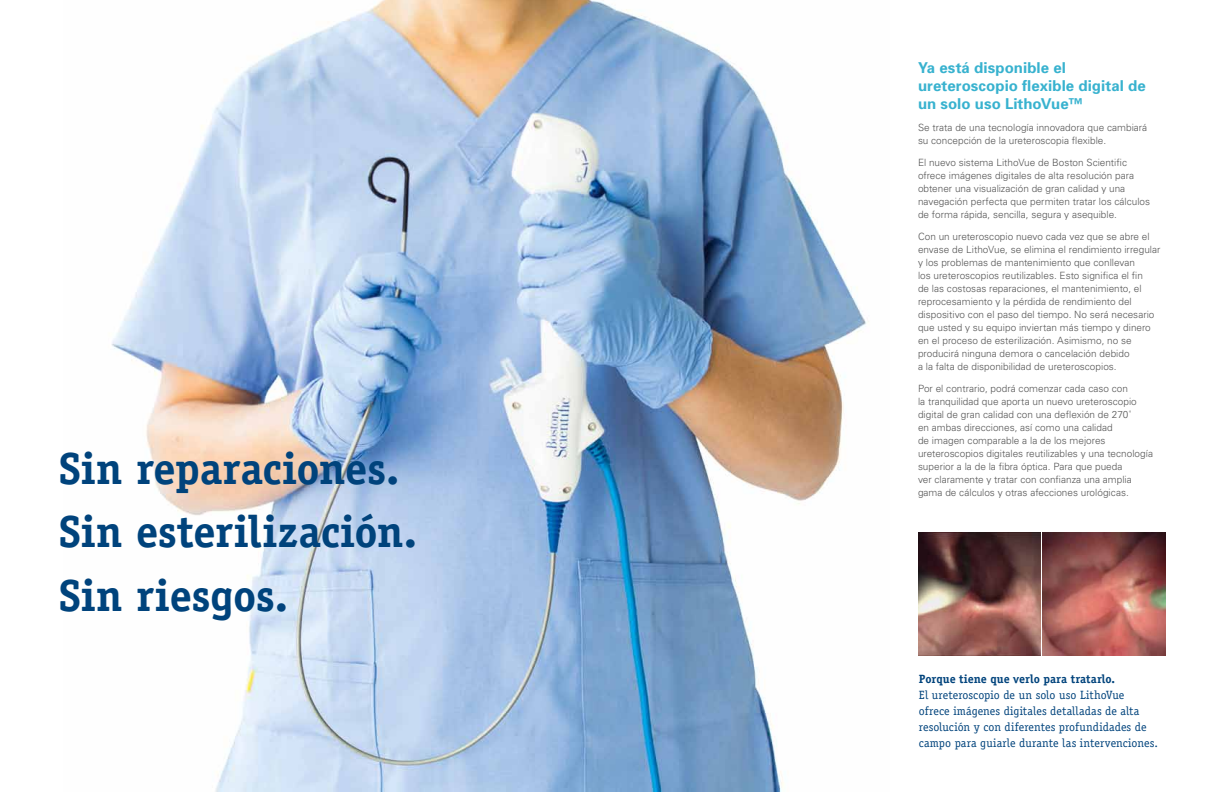
<style>
.page{position:relative;width:1224px;height:792px;background:#fff}
.page>*{position:absolute;margin:0;border:0;box-sizing:border-box;transform-origin:0 0}
.t1{font:700 45px/63.5px "Officina Serif";letter-spacing:-.005em;color:#00437c}
.t2{font:700 15px/18px "Univers";letter-spacing:.005em;color:#38b2cf}
.t3{font:12px/16px "Officina Serif";letter-spacing:.005em;color:#00437c}
.t4{font:700 12px "Officina Serif";color:#00437c}
.t5{font:300 10px/13px "Univers";color:#565656}
</style>
<div class="page">
<img style="left:111px;top:0;width:758px;height:792px">
<img style="left:918px;top:532px;width:123px;height:124px">
<img style="left:1043px;top:532px;width:123px;height:123px">
<h1 class="t1" style="left:59px;top:436px;width:360px">Sin reparaciones.<br>Sin esterilización.<br>Sin riesgos.</h1>
<h2 class="t2" style="left:918px;top:59px;width:229px">Ya está disponible el ureteroscopio flexible digital de un solo uso LithoVue™</h2>
<p class="t5" style="left:918px;top:121px;width:231px">Se trata de una tecnología innovadora que cambiará su concepción de la ureteroscopia flexible.</p>
<p class="t5" style="left:918px;top:156px;width:234px">El nuevo sistema LithoVue de Boston Scientific ofrece imágenes digitales de alta resolución para obtener una visualización de gran calidad y una navegación perfecta que permiten tratar los cálculos de forma rápida, sencilla, segura y asequible.</p>
<p class="t5" style="left:918px;top:230px;width:244px">Con un ureteroscopio nuevo cada vez que se abre el envase de LithoVue, se elimina el rendimiento irregular y los problemas de mantenimiento que conllevan<br>los ureteroscopios reutilizables. Esto significa el fin<br>de las costosas reparaciones, el mantenimiento, el reprocesamiento y la pérdida de rendimiento del dispositivo con el paso del tiempo. No será necesario que usted y su equipo inviertan más tiempo y dinero en el proceso de esterilización. Asimismo, no se producirá ninguna demora o cancelación debido<br>a la falta de disponibilidad de ureteroscopios.</p>
<p class="t5" style="left:918px;top:382px;width:237px">Por el contrario, podrá comenzar cada caso con<br>la tranquilidad que aporta un nuevo ureteroscopio digital de gran calidad con una deflexión de 270˚<br>en ambas direcciones, así como una calidad<br>de imagen comparable a la de los mejores ureteroscopios digitales reutilizables y una tecnología superior a la de la fibra óptica. Para que pueda<br>ver claramente y tratar con confianza una amplia gama de cálculos y otras afecciones urológicas.</p>
<p class="t4" style="left:919px;top:671px;width:198px">Porque tiene que verlo para tratarlo.</p>
<p class="t3" style="left:919px;top:687px;width:240px">El ureteroscopio de un solo uso LithoVue ofrece imágenes digitales detalladas de alta resolución y con diferentes profundidades de campo para guiarle durante las intervenciones.</p>
</div>
